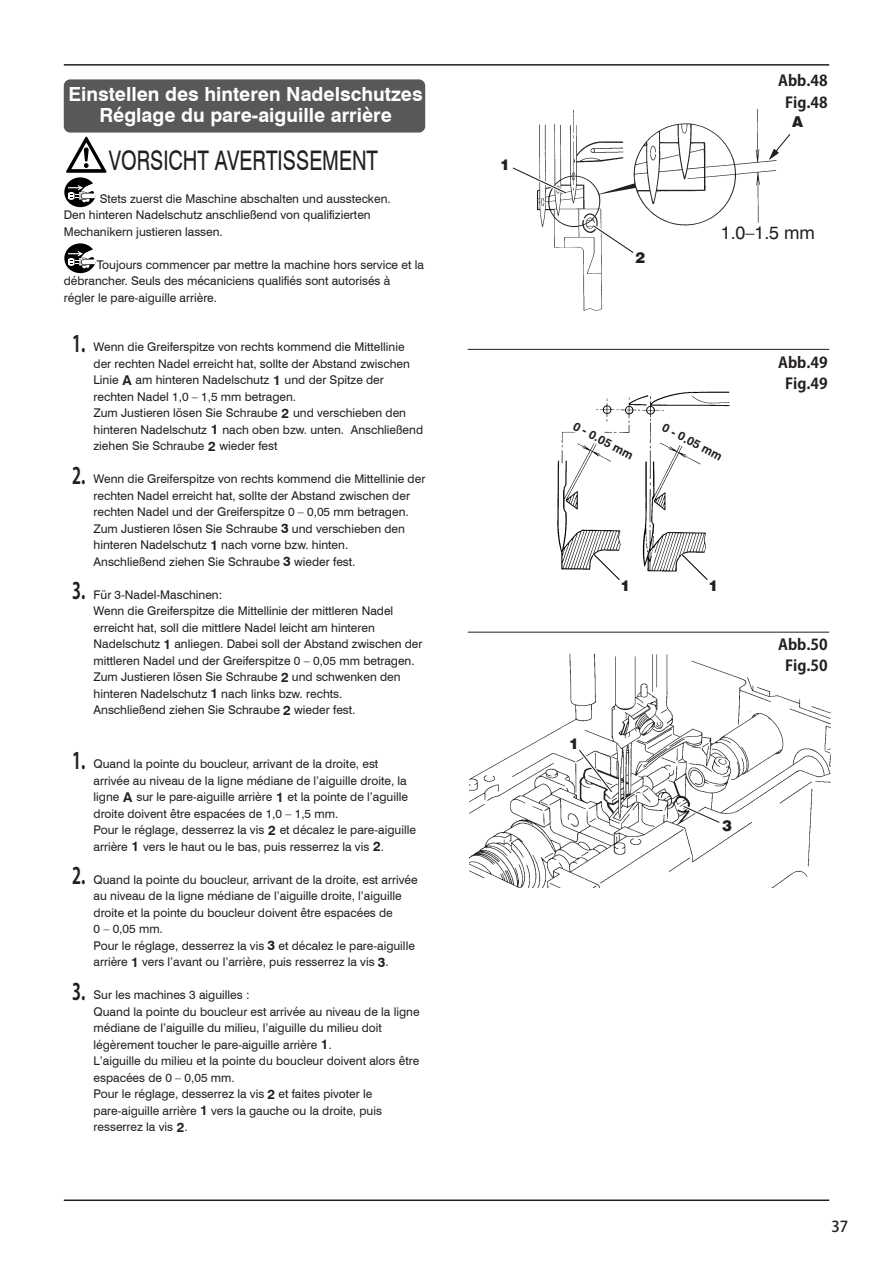
<style>
.page{position:relative;width:893px;height:1263px;background:#fff}
.page>*{position:absolute;margin:0;border:0;box-sizing:border-box;transform-origin:0 0}
.t1{font:27px "Swiss 721 BT";color:#231f20;scale:.75 1}
.t2{font:700 19.5px/21px "Swiss 721 BT";color:#fff;text-align:center}
.t3{font:18px "Swiss 721 BT";color:#231f20}
.t4{font:700 15px/21.3px "Koz Go Std";color:#231f20;text-align:center}
.t5{font:900 15px "Swiss 721 BT";color:#231f20}
.t6{font:500 15px "Koz Go Std";color:#231f20}
.t7{font:12px/16.5px "Swiss 721 BT";color:#231f20}
.t8{font:700 12px "Swiss 721 BT";color:#231f20}
.s1{font-family:"Koz Go Std";font-weight:700;font-size:22.5px}
.s2{font-weight:700;font-size:13.5px}
</style>
<div class="page">
<img style="left:469px;top:653px;width:362px;height:234px">
<svg style="left:570px;top:739px;width:46px;height:57px"></svg>
<div style="left:566px;top:735px;width:17px;height:17px;background:#fff;border-radius:50%"></div>
<svg style="left:679px;top:802px;width:52px;height:28px"></svg>
<div style="left:718px;top:817px;width:18px;height:17px;background:#fff;border-radius:50%"></div>
<img style="left:557px;top:391px;width:173px;height:181px">
<svg style="left:569px;top:417px;width:77px;height:51px"></svg>
<svg style="left:590px;top:550px;width:40px;height:30px"></svg>
<div style="left:617px;top:577px;width:17px;height:17px;background:#fff;border-radius:50%"></div>
<svg style="left:677px;top:550px;width:41px;height:30px"></svg>
<div style="left:705px;top:577px;width:17px;height:17px;background:#fff;border-radius:50%"></div>
<img style="left:537px;top:109px;width:240px;height:202px">
<svg style="left:513px;top:160px;width:57px;height:37px"></svg>
<div style="left:497px;top:156px;width:17px;height:17px;background:#fff;border-radius:50%"></div>
<svg style="left:589px;top:221px;width:56px;height:41px"></svg>
<div style="left:632px;top:249px;width:17px;height:17px;background:#fff;border-radius:50%"></div>
<svg style="left:769px;top:133px;width:22px;height:27px"></svg>
<div style="left:64px;top:79px;width:361px;height:54px;background:#57585a;border-radius:6px"></div>
<svg style="left:64px;top:136px;width:43px;height:71px"></svg>
<svg style="left:64px;top:243px;width:32px;height:30px"></svg>
<hr style="left:64px;top:64px;width:765px;height:2px;background:#231f20">
<hr style="left:64px;top:1199px;width:765px;height:2px;background:#231f20">
<div style="left:774px;top:92px;width:55px;height:21px;background:#fff"></div>
<div style="left:774px;top:634px;width:55px;height:21px;background:#fff"></div>
<div style="left:774px;top:655px;width:55px;height:21px;background:#fff"></div>
<hr style="left:468px;top:349px;width:361px;height:1px;background:#231f20">
<hr style="left:468px;top:632px;width:361px;height:1px;background:#231f20">
<h2 class="t2" style="left:68px;top:83px;width:356px">Einstellen des hinteren Nadelschutzes<br>Réglage du pare-aiguille arrière</h2>
<h1 class="t1" style="left:109px;top:144px;width:361px">VORSICHT AVERTISSEMENT</h1>
<p class="t7" style="left:64px;top:190px;width:329px;text-indent:36px">Stets zuerst die Maschine abschalten und ausstecken.<br>Den hinteren Nadelschutz anschließend von qualifizierten<br>Mechanikern justieren lassen.</p>
<p class="t7" style="left:64px;top:256px;width:362px;text-indent:33px">Toujours commencer par mettre la machine hors service et la débrancher. Seuls des mécaniciens qualifiés sont autorisés à régler le pare-aiguille arrière.</p>
<p class="t7" style="left:94px;top:338px;width:331px;text-indent:-22px"><span class="s1">1.</span> Wenn die Greiferspitze von rechts kommend die Mittellinie der rechten Nadel erreicht hat, sollte der Abstand zwischen Linie <span class="s2">A</span> am hinteren Nadelschutz <span class="s2">1</span> und der Spitze der rechten Nadel 1,0 – 1,5 mm betragen.<br>Zum Justieren lösen Sie Schraube <span class="s2">2</span> und verschieben den hinteren Nadelschutz <span class="s2">1</span> nach oben bzw. unten. Anschließend ziehen Sie Schraube <span class="s2">2</span> wieder fest</p>
<p class="t7" style="left:94px;top:470px;width:333px;text-indent:-22px"><span class="s1">2.</span> Wenn die Greiferspitze von rechts kommend die Mittellinie der rechten Nadel erreicht hat, sollte der Abstand zwischen der rechten Nadel und der Greiferspitze 0 – 0,05 mm betragen.<br>Zum Justieren lösen Sie Schraube <span class="s2">3</span> und verschieben den hinteren Nadelschutz <span class="s2">1</span> nach vorne bzw. hinten.<br>Anschließend ziehen Sie Schraube <span class="s2">3</span> wieder fest.</p>
<p class="t7" style="left:94px;top:586px;width:330px;text-indent:-22px"><span class="s1">3.</span> Für 3-Nadel-Maschinen:<br>Wenn die Greiferspitze die Mittellinie der mittleren Nadel erreicht hat, soll die mittlere Nadel leicht am hinteren Nadelschutz <span class="s2">1</span> anliegen. Dabei soll der Abstand zwischen der mittleren Nadel und der Greiferspitze 0 – 0,05 mm betragen.<br>Zum Justieren lösen Sie Schraube <span class="s2">2</span> und schwenken den hinteren Nadelschutz <span class="s2">1</span> nach links bzw. rechts.<br>Anschließend ziehen Sie Schraube <span class="s2">2</span> wieder fest.</p>
<p class="t7" style="left:94px;top:755px;width:324px;text-indent:-22px"><span class="s1">1.</span> Quand la pointe du boucleur, arrivant de la droite, est arrivée au niveau de la ligne médiane de l’aiguille droite, la ligne <span class="s2">A</span> sur le pare-aiguille arrière <span class="s2">1</span> et la pointe de l’aguille droite doivent être espacées de 1,0 – 1,5 mm.<br>Pour le réglage, desserrez la vis <span class="s2">2</span> et décalez le pare-aiguille arrière <span class="s2">1</span> vers le haut ou le bas, puis resserrez la vis <span class="s2">2</span>.</p>
<p class="t7" style="left:94px;top:871px;width:326px;text-indent:-22px"><span class="s1">2.</span> Quand la pointe du boucleur, arrivant de la droite, est arrivée au niveau de la ligne médiane de l’aiguille droite, l’aiguille droite et la pointe du boucleur doivent être espacées de<br>0 – 0,05 mm.<br>Pour le réglage, desserrez la vis <span class="s2">3</span> et décalez le pare-aiguille arrière <span class="s2">1</span> vers l’avant ou l’arrière, puis resserrez la vis <span class="s2">3</span>.</p>
<p class="t7" style="left:94px;top:986px;width:328px;text-indent:-22px"><span class="s1">3.</span> Sur les machines 3 aiguilles :<br>Quand la pointe du boucleur est arrivée au niveau de la ligne médiane de l’aiguille du milieu, l’aiguille du milieu doit légèrement toucher le pare-aiguille arrière <span class="s2">1</span>.<br>L’aiguille du milieu et la pointe du boucleur doivent alors être espacées de 0 – 0,05 mm.<br>Pour le réglage, desserrez la vis <span class="s2">2</span> et faites pivoter le pare-aiguille arrière <span class="s2">1</span> vers la gauche ou la droite, puis resserrez la vis <span class="s2">2</span>.</p>
<p class="t5" style="left:500px;top:155px;width:11px">1</p>
<p class="t4" style="left:778px;top:71px;width:51px">Abb.48</p>
<p class="t4" style="left:785px;top:92px;width:44px">Fig.48</p>
<p class="t5" style="left:792px;top:113px;width:13px">A</p>
<p class="t5" style="left:635px;top:248px;width:11px">2</p>
<h3 class="t3" style="left:721px;top:222px;width:96px">1.0–1.5 mm</h3>
<p class="t8" style="left:578px;top:418px;width:68px;rotate:28deg">0 - 0.05 mm</p>
<p class="t8" style="left:666px;top:420px;width:68px;rotate:28deg">0 - 0.05 mm</p>
<p class="t4" style="left:778px;top:353px;width:51px">Abb.49</p>
<p class="t4" style="left:785px;top:374px;width:44px">Fig.49</p>
<p class="t5" style="left:620px;top:576px;width:11px">1</p>
<p class="t5" style="left:708px;top:576px;width:11px">1</p>
<p class="t5" style="left:569px;top:734px;width:11px">1</p>
<p class="t5" style="left:722px;top:817px;width:11px">3</p>
<p class="t4" style="left:778px;top:634px;width:51px">Abb.50<br>Fig.50</p>
<p class="t6" style="left:831px;top:1217px;width:18px">37</p>
</div>
